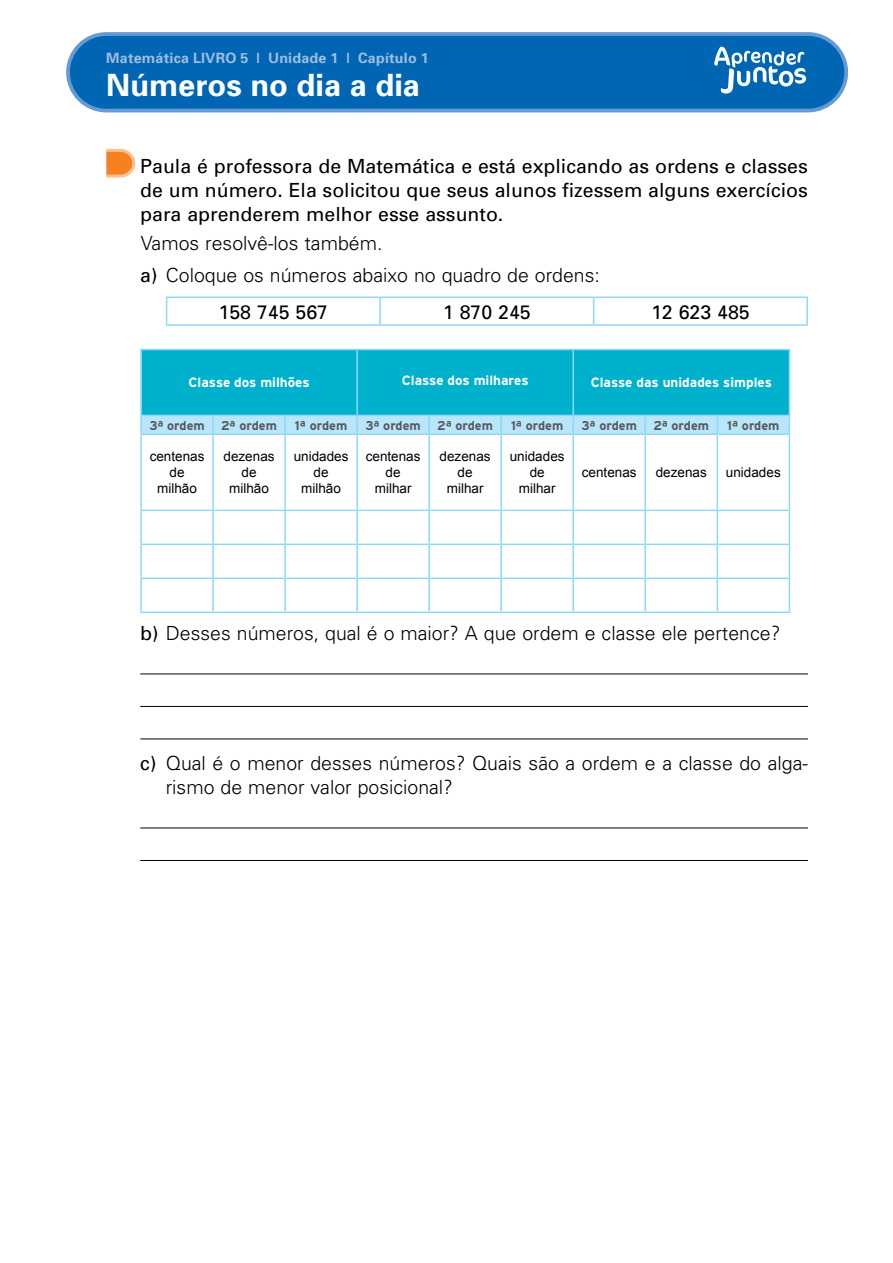
<style>
.page{position:relative;width:893px;height:1263px;background:#fff}
.page>*{position:absolute;margin:0;border:0;box-sizing:border-box;transform-origin:0 0}
.t1{font:700 30.75px "Univers";color:#fff}
.t2{font:300 19.5px/32.5px "Univers";color:#000}
.t3{font:19.5px/24px "Univers";color:#000;text-align:justify}
.t4{font:700 14.25px "Univers";letter-spacing:.015em;color:#9fbce2}
.t5{font:13.5px/16.2px "Arial";color:#000;text-align:center}
.t6{font:700 13.5px "Interstate";color:#fff}
.t7{font:700 12.75px "Interstate";color:#58595b}
.s1{font-weight:400}
</style>
<div class="page">
<div style="left:68px;top:34px;width:778px;height:77px;background:#0066b3;border-radius:38px"></div>
<div style="left:66px;top:32px;width:782px;height:80px;border:4px solid #659ad2;border-radius:38px"></div>
<svg style="left:714px;top:47px;width:92px;height:47px"></svg>
<hr style="left:140px;top:673px;width:668px;height:1px;background:#000">
<hr style="left:140px;top:706px;width:668px;height:1px;background:#000">
<hr style="left:140px;top:738px;width:668px;height:1px;background:#000">
<hr style="left:140px;top:827px;width:668px;height:1px;background:#000">
<hr style="left:140px;top:860px;width:668px;height:1px;background:#000">
<svg style="left:106px;top:149px;width:29px;height:29px"></svg>
<hr style="left:166px;top:296px;width:214px;height:2px;background:#8ed8f8">
<svg style="left:166px;top:298px;width:1px;height:26px"></svg>
<hr style="left:380px;top:296px;width:214px;height:2px;background:#8ed8f8">
<hr style="left:379px;top:298px;width:2px;height:26px;background:#8ed8f8">
<hr style="left:594px;top:296px;width:214px;height:2px;background:#8ed8f8">
<svg style="left:593px;top:298px;width:1px;height:26px"></svg>
<hr style="left:806px;top:298px;width:2px;height:26px;background:#8ed8f8">
<hr style="left:166px;top:324px;width:214px;height:2px;background:#8ed8f8">
<hr style="left:380px;top:324px;width:214px;height:2px;background:#8ed8f8">
<hr style="left:594px;top:324px;width:214px;height:2px;background:#8ed8f8">
<svg style="left:140px;top:349px;width:650px;height:84px;background:#2cbdd8"></svg>
<hr style="left:140px;top:433px;width:73px;height:2px;background:#8ed8f8">
<hr style="left:140px;top:435px;width:2px;height:75px;background:#8ed8f8">
<hr style="left:213px;top:433px;width:72px;height:2px;background:#8ed8f8">
<hr style="left:212px;top:435px;width:2px;height:75px;background:#8ed8f8">
<hr style="left:285px;top:433px;width:72px;height:2px;background:#8ed8f8">
<hr style="left:284px;top:435px;width:2px;height:75px;background:#8ed8f8">
<hr style="left:357px;top:433px;width:72px;height:2px;background:#8ed8f8">
<hr style="left:356px;top:435px;width:2px;height:75px;background:#8ed8f8">
<hr style="left:429px;top:433px;width:72px;height:2px;background:#8ed8f8">
<hr style="left:428px;top:435px;width:2px;height:75px;background:#8ed8f8">
<hr style="left:501px;top:433px;width:72px;height:2px;background:#8ed8f8">
<hr style="left:500px;top:435px;width:2px;height:75px;background:#8ed8f8">
<hr style="left:573px;top:433px;width:72px;height:2px;background:#8ed8f8">
<hr style="left:572px;top:435px;width:2px;height:75px;background:#8ed8f8">
<hr style="left:645px;top:433px;width:72px;height:2px;background:#8ed8f8">
<hr style="left:644px;top:435px;width:2px;height:75px;background:#8ed8f8">
<hr style="left:717px;top:433px;width:73px;height:2px;background:#8ed8f8">
<hr style="left:717px;top:435px;width:1px;height:75px;background:#8ed8f8">
<hr style="left:789px;top:435px;width:1px;height:75px;background:#8ed8f8">
<hr style="left:140px;top:510px;width:73px;height:1px;background:#8ed8f8">
<hr style="left:140px;top:511px;width:2px;height:33px;background:#8ed8f8">
<hr style="left:213px;top:510px;width:72px;height:1px;background:#8ed8f8">
<hr style="left:212px;top:511px;width:2px;height:33px;background:#8ed8f8">
<hr style="left:285px;top:510px;width:72px;height:1px;background:#8ed8f8">
<hr style="left:284px;top:511px;width:2px;height:33px;background:#8ed8f8">
<hr style="left:357px;top:510px;width:72px;height:1px;background:#8ed8f8">
<hr style="left:356px;top:511px;width:2px;height:33px;background:#8ed8f8">
<hr style="left:429px;top:510px;width:72px;height:1px;background:#8ed8f8">
<hr style="left:428px;top:511px;width:2px;height:33px;background:#8ed8f8">
<hr style="left:501px;top:510px;width:72px;height:1px;background:#8ed8f8">
<hr style="left:500px;top:511px;width:2px;height:33px;background:#8ed8f8">
<hr style="left:573px;top:510px;width:72px;height:1px;background:#8ed8f8">
<hr style="left:572px;top:511px;width:2px;height:33px;background:#8ed8f8">
<hr style="left:645px;top:510px;width:72px;height:1px;background:#8ed8f8">
<hr style="left:644px;top:511px;width:2px;height:33px;background:#8ed8f8">
<hr style="left:717px;top:510px;width:73px;height:1px;background:#8ed8f8">
<hr style="left:717px;top:511px;width:1px;height:33px;background:#8ed8f8">
<hr style="left:789px;top:511px;width:1px;height:33px;background:#8ed8f8">
<hr style="left:140px;top:544px;width:73px;height:1px;background:#8ed8f8">
<hr style="left:140px;top:545px;width:2px;height:32px;background:#8ed8f8">
<hr style="left:213px;top:544px;width:72px;height:1px;background:#8ed8f8">
<hr style="left:212px;top:545px;width:2px;height:32px;background:#8ed8f8">
<hr style="left:285px;top:544px;width:72px;height:1px;background:#8ed8f8">
<hr style="left:284px;top:545px;width:2px;height:32px;background:#8ed8f8">
<hr style="left:357px;top:544px;width:72px;height:1px;background:#8ed8f8">
<hr style="left:356px;top:545px;width:2px;height:32px;background:#8ed8f8">
<hr style="left:429px;top:544px;width:72px;height:1px;background:#8ed8f8">
<hr style="left:428px;top:545px;width:2px;height:32px;background:#8ed8f8">
<hr style="left:501px;top:544px;width:72px;height:1px;background:#8ed8f8">
<hr style="left:500px;top:545px;width:2px;height:32px;background:#8ed8f8">
<hr style="left:573px;top:544px;width:72px;height:1px;background:#8ed8f8">
<hr style="left:572px;top:545px;width:2px;height:32px;background:#8ed8f8">
<hr style="left:645px;top:544px;width:72px;height:1px;background:#8ed8f8">
<hr style="left:644px;top:545px;width:2px;height:32px;background:#8ed8f8">
<hr style="left:717px;top:544px;width:73px;height:1px;background:#8ed8f8">
<hr style="left:717px;top:545px;width:1px;height:32px;background:#8ed8f8">
<hr style="left:789px;top:545px;width:1px;height:32px;background:#8ed8f8">
<hr style="left:140px;top:577px;width:73px;height:2px;background:#8ed8f8">
<hr style="left:140px;top:579px;width:2px;height:32px;background:#8ed8f8">
<hr style="left:213px;top:577px;width:72px;height:2px;background:#8ed8f8">
<hr style="left:212px;top:579px;width:2px;height:32px;background:#8ed8f8">
<hr style="left:285px;top:577px;width:72px;height:2px;background:#8ed8f8">
<hr style="left:284px;top:579px;width:2px;height:32px;background:#8ed8f8">
<hr style="left:357px;top:577px;width:72px;height:2px;background:#8ed8f8">
<hr style="left:356px;top:579px;width:2px;height:32px;background:#8ed8f8">
<hr style="left:429px;top:577px;width:72px;height:2px;background:#8ed8f8">
<hr style="left:428px;top:579px;width:2px;height:32px;background:#8ed8f8">
<hr style="left:501px;top:577px;width:72px;height:2px;background:#8ed8f8">
<hr style="left:500px;top:579px;width:2px;height:32px;background:#8ed8f8">
<hr style="left:573px;top:577px;width:72px;height:2px;background:#8ed8f8">
<hr style="left:572px;top:579px;width:2px;height:32px;background:#8ed8f8">
<hr style="left:645px;top:577px;width:72px;height:2px;background:#8ed8f8">
<hr style="left:644px;top:579px;width:2px;height:32px;background:#8ed8f8">
<hr style="left:717px;top:577px;width:73px;height:2px;background:#8ed8f8">
<hr style="left:717px;top:579px;width:1px;height:32px;background:#8ed8f8">
<hr style="left:789px;top:579px;width:1px;height:32px;background:#8ed8f8">
<hr style="left:140px;top:611px;width:73px;height:2px;background:#8ed8f8">
<hr style="left:213px;top:611px;width:72px;height:2px;background:#8ed8f8">
<hr style="left:285px;top:611px;width:72px;height:2px;background:#8ed8f8">
<hr style="left:357px;top:611px;width:72px;height:2px;background:#8ed8f8">
<hr style="left:429px;top:611px;width:72px;height:2px;background:#8ed8f8">
<hr style="left:501px;top:611px;width:72px;height:2px;background:#8ed8f8">
<hr style="left:573px;top:611px;width:72px;height:2px;background:#8ed8f8">
<hr style="left:645px;top:611px;width:72px;height:2px;background:#8ed8f8">
<hr style="left:717px;top:611px;width:73px;height:2px;background:#8ed8f8">
<p class="t4" style="left:106px;top:48px;width:324px">Matemática LIVRO 5 | Unidade 1 | Capítulo 1</p>
<h1 class="t1" style="left:106px;top:65px;width:315px">Números no dia a dia</h1>
<p class="t3" style="left:140px;top:154px;width:669px">Paula é professora de Matemática e está explicando as ordens e classes de um número. Ela solicitou que seus alunos fizessem alguns exercícios para aprenderem melhor esse assunto.</p>
<p class="t2" style="left:140px;top:226px;width:461px">Vamos resolvê-los também.<br><span class="s1">a)</span> Coloque os números abaixo no quadro de ordens:</p>
<p class="t3" style="left:219px;top:300px;width:111px">158 745 567</p>
<p class="t3" style="left:443px;top:300px;width:89px">1 870 245</p>
<p class="t3" style="left:651px;top:300px;width:100px">12 623 485</p>
<p class="t6" style="left:189px;top:375px;width:123px">Classe dos milhões</p>
<p class="t6" style="left:402px;top:372px;width:128px">Classe dos milhares</p>
<p class="t6" style="left:591px;top:375px;width:183px">Classe das unidades simples</p>
<p class="t7" style="left:149px;top:418px;width:57px">3ª ordem</p>
<p class="t7" style="left:221px;top:418px;width:57px">2ª ordem</p>
<p class="t7" style="left:295px;top:418px;width:54px">1ª ordem</p>
<p class="t7" style="left:365px;top:418px;width:57px">3ª ordem</p>
<p class="t7" style="left:437px;top:418px;width:57px">2ª ordem</p>
<p class="t7" style="left:511px;top:418px;width:54px">1ª ordem</p>
<p class="t7" style="left:582px;top:418px;width:57px">3ª ordem</p>
<p class="t7" style="left:653px;top:418px;width:57px">2ª ordem</p>
<p class="t7" style="left:727px;top:418px;width:54px">1ª ordem</p>
<p class="t5" style="left:150px;top:448px;width:56px">centenas de milhão</p>
<p class="t5" style="left:224px;top:448px;width:53px">dezenas de milhão</p>
<p class="t5" style="left:294px;top:448px;width:56px">unidades de milhão</p>
<p class="t5" style="left:366px;top:448px;width:56px">centenas de milhar</p>
<p class="t5" style="left:440px;top:448px;width:53px">dezenas de milhar</p>
<p class="t5" style="left:510px;top:448px;width:56px">unidades de milhar</p>
<p class="t5" style="left:582px;top:464px;width:56px">centenas</p>
<p class="t5" style="left:656px;top:464px;width:53px">dezenas</p>
<p class="t5" style="left:726px;top:464px;width:56px">unidades</p>
<p class="t2" style="left:140px;top:616px;width:642px"><span class="s1">b)</span> Desses números, qual é o maior? A que ordem e classe ele pertence?</p>
<p class="t2" style="left:166px;top:750px;width:643px;line-height:24px;text-indent:-26px"><span class="s1">c)</span> Qual é o menor desses números? Quais são a ordem e a classe do alga&shy;rismo de menor valor posicional?</p>
</div>
